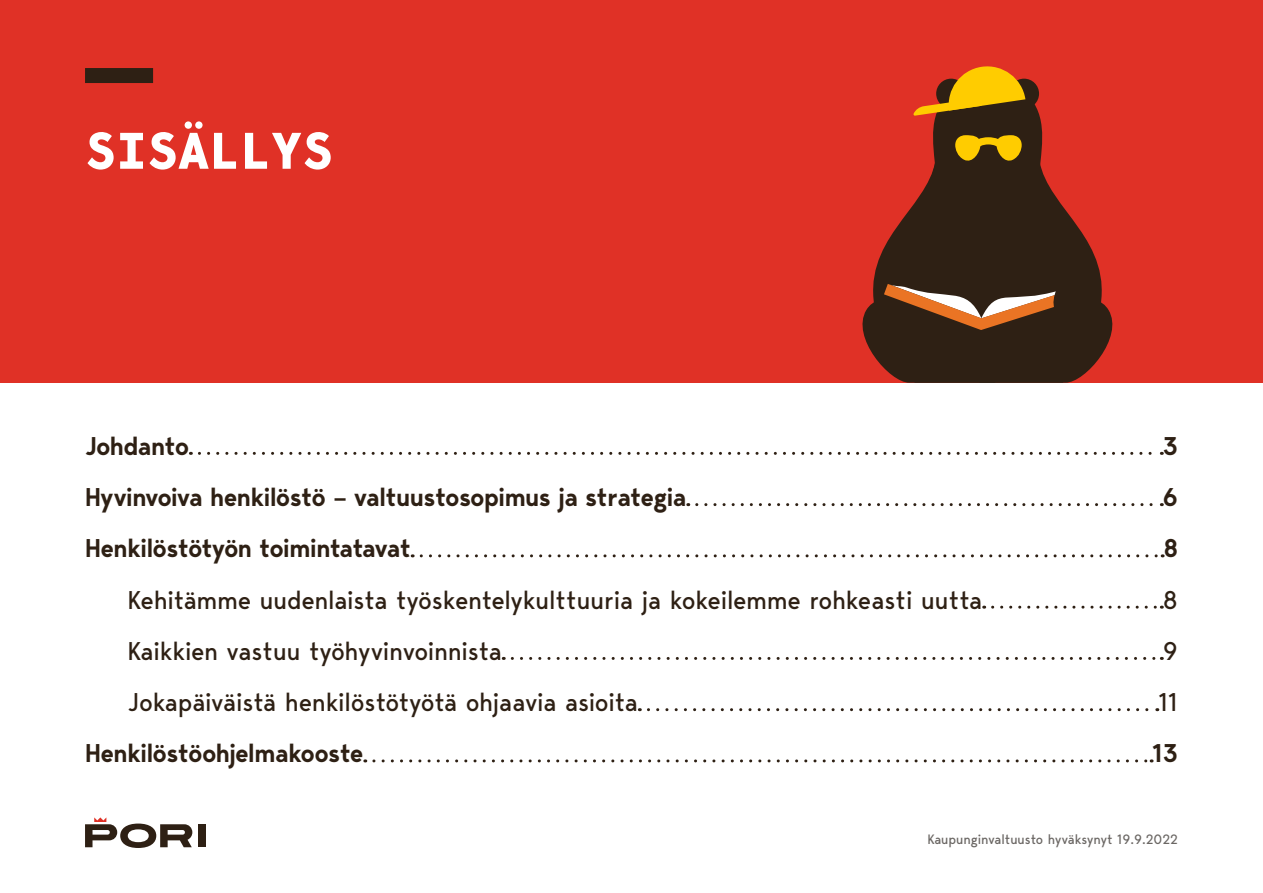
<style>
.page{position:relative;width:1263px;height:893px;background:#fff}
.page>*{position:absolute;margin:0;border:0;box-sizing:border-box;transform-origin:0 0}
.H2_Otsikko__mono{font:700 51px "Bergen Mono";color:#fff}
.H3_Väliotsikko{font:25.5px "Bergen Text";letter-spacing:-.01em;color:#2e2014}
.H3_Väliotsikko-2{font:600 25.5px "Bergen Text";letter-spacing:-.01em;color:#2e2014}
.Pieni_leipäteksti{font:13.5px "Bergen Text";color:#6b6764}
</style>
<div class="page">
<div style="left:0;top:0;width:1263px;height:383px;background:#e03126"></div>
<div style="left:198px;top:824px;width:7px;height:23px;background:#2e2014"></div>
<svg style="left:85px;top:817px;width:107px;height:31px"></svg>
<div style="left:85px;top:68px;width:68px;height:15px;background:#2e2014"></div>
<svg style="left:199px;top:452px;width:963px;height:3px"></svg>
<svg style="left:697px;top:503px;width:465px;height:3px"></svg>
<svg style="left:421px;top:554px;width:742px;height:3px"></svg>
<svg style="left:992px;top:606px;width:170px;height:3px"></svg>
<svg style="left:512px;top:657px;width:650px;height:3px"></svg>
<svg style="left:648px;top:708px;width:510px;height:3px"></svg>
<svg style="left:374px;top:759px;width:778px;height:3px"></svg>
<svg style="left:862px;top:66px;width:251px;height:317px"></svg>
<p class="H2_Otsikko__mono" style="left:85px;top:115px;width:250px">SISÄLLYS</p>
<p class="H3_Väliotsikko-2" style="left:85px;top:428px;width:105px">Johdanto</p>
<p class="H3_Väliotsikko-2" style="left:1163px;top:428px;width:17px">3</p>
<p class="H3_Väliotsikko-2" style="left:85px;top:479px;width:603px">Hyvinvoiva henkilöstö – valtuustosopimus ja strategia</p>
<p class="H3_Väliotsikko-2" style="left:1163px;top:479px;width:17px">6</p>
<p class="H3_Väliotsikko-2" style="left:85px;top:530px;width:327px">Henkilöstötyön toimintatavat</p>
<p class="H3_Väliotsikko-2" style="left:1164px;top:530px;width:16px">8</p>
<p class="H3_Väliotsikko" style="left:128px;top:582px;width:856px">Kehitämme uudenlaista työskentelykulttuuria ja kokeilemme rohkeasti uutta</p>
<p class="H3_Väliotsikko" style="left:1163px;top:582px;width:17px">8</p>
<p class="H3_Väliotsikko" style="left:128px;top:633px;width:376px">Kaikkien vastuu työhyvinvoinnista</p>
<p class="H3_Väliotsikko" style="left:1163px;top:633px;width:17px">9</p>
<p class="H3_Väliotsikko" style="left:128px;top:685px;width:512px">Jokapäiväistä henkilöstötyötä ohjaavia asioita</p>
<p class="H3_Väliotsikko" style="left:1158px;top:685px;width:21px">11</p>
<p class="H3_Väliotsikko-2" style="left:85px;top:735px;width:280px">Henkilöstöohjelmakooste</p>
<p class="H3_Väliotsikko-2" style="left:1152px;top:735px;width:27px">13</p>
<p class="Pieni_leipäteksti" style="left:927px;top:830px;width:252px">Kaupunginvaltuusto hyväksynyt 19.9.2022</p>
</div>
